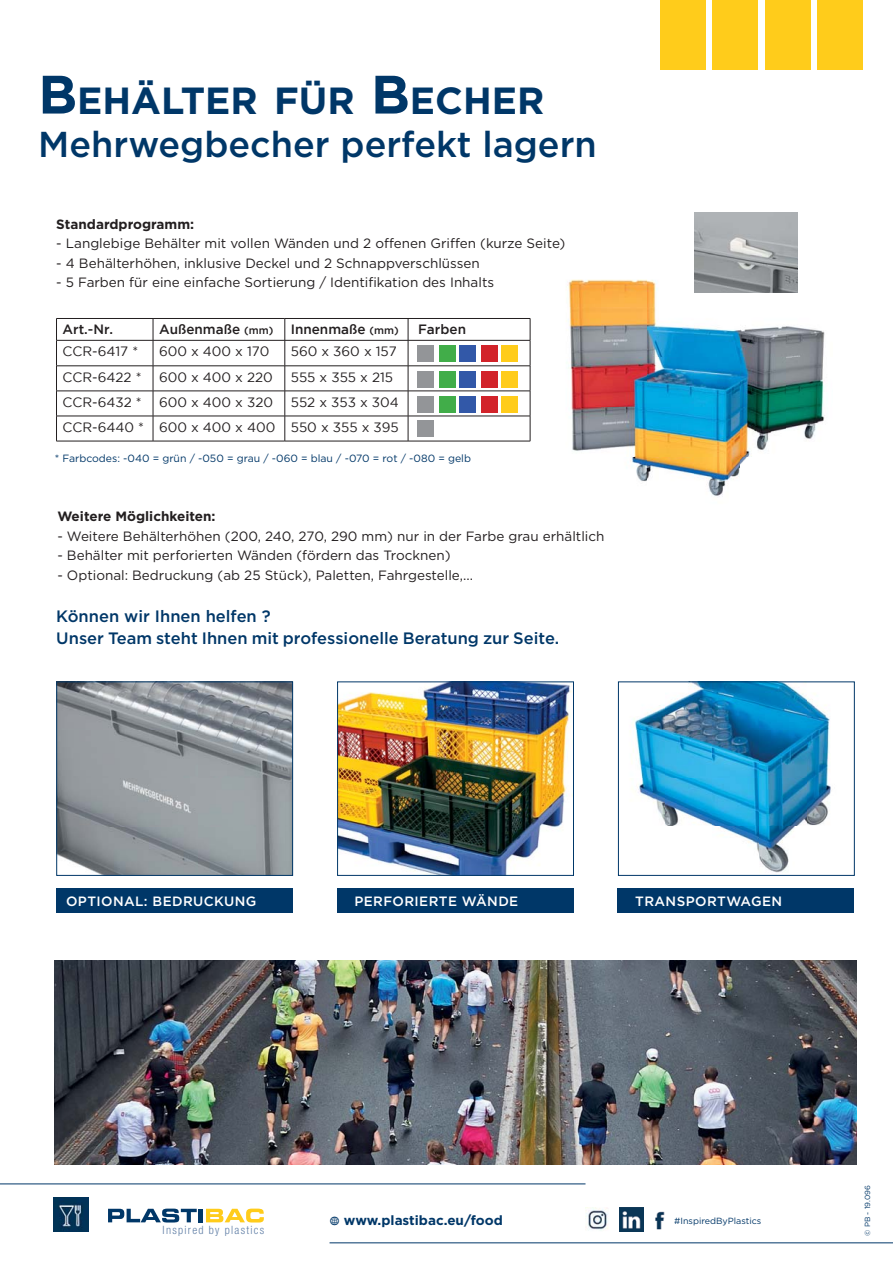
<style>
.page{position:relative;width:893px;height:1263px;background:#fff}
.page>*{position:absolute;margin:0;border:0;box-sizing:border-box;transform-origin:0 0}
.t1{font:700 37.8px "Gotham";color:#003768}
.t2{font:500 36px "Gotham";color:#003768}
.t3{font:500 16.5px/22.5px "Gotham";color:#003768}
.t4{font:13.5px "Gotham";color:#231f20}
.t5{font:13.5px/25px "Gotham";color:#231f20;text-align:right}
.t6{font:500 13.5px "Gotham";letter-spacing:.03em;color:#fff}
.t7{font:500 13.5px "Gotham";color:#231f20}
.t8{font:700 13.5px "Gotham";color:#231f20}
.t9{font:700 13.35px "Gotham";color:#003768}
.t10{font:300 condensed 11.55px "Helvetica Neue LT Std";letter-spacing:.11em;color:#6280a7}
.t11{font:10.5px "Gotham";color:#003768}
.t12{font:8.85px "Gotham";color:#003768}
.t13{font:7.35px "Gotham";color:#003768}
.s1{font-size:54px}
.s2{font-size:10.5px}
.s3{font-family:"Modern Pictograms";font-weight:400}
</style>
<div class="page">
<div style="left:712px;top:0;width:46px;height:70px;background:#ffcc1b"></div>
<div style="left:660px;top:0;width:45px;height:70px;background:#ffcc1b"></div>
<div style="left:765px;top:0;width:45px;height:70px;background:#ffcc1b"></div>
<div style="left:817px;top:0;width:46px;height:70px;background:#ffcc1b"></div>
<hr style="left:0;top:1184px;width:585px;height:1px;background:#003768">
<hr style="left:329px;top:1243px;width:564px;height:1px;background:#003768">
<img style="left:619px;top:1208px;width:46px;height:24px">
<img style="left:585px;top:1208px;width:23px;height:23px">
<svg style="left:108px;top:1209px;width:89px;height:14px"></svg>
<hr style="left:199px;top:1209px;width:4px;height:13px;background:#003768">
<svg style="left:206px;top:1209px;width:58px;height:14px"></svg>
<img style="left:54px;top:961px;width:802px;height:204px">
<div style="left:56px;top:889px;width:237px;height:24px;background:#003768"></div>
<div style="left:337px;top:889px;width:237px;height:24px;background:#003768"></div>
<div style="left:617px;top:889px;width:237px;height:24px;background:#003768"></div>
<img style="left:59px;top:684px;width:232px;height:190px">
<div style="left:57px;top:682px;width:236px;height:194px;border:1px solid #003768"></div>
<img style="left:339px;top:684px;width:233px;height:190px">
<div style="left:337px;top:682px;width:237px;height:194px;border:1px solid #003768"></div>
<img style="left:630px;top:684px;width:201px;height:189px">
<div style="left:618px;top:682px;width:236px;height:194px;border:1px solid #003768"></div>
<img style="left:54px;top:1197px;width:34px;height:35px">
<hr style="left:56px;top:441px;width:97px;height:1px;background:#231f20">
<hr style="left:285px;top:441px;width:245px;height:1px;background:#231f20">
<hr style="left:56px;top:318px;width:97px;height:1px;background:#231f20">
<hr style="left:285px;top:318px;width:245px;height:1px;background:#231f20">
<hr style="left:56px;top:340px;width:474px;height:1px;background:#231f20">
<hr style="left:56px;top:416px;width:474px;height:1px;background:#231f20">
<hr style="left:56px;top:366px;width:97px;height:1px;background:#231f20">
<svg style="left:56px;top:319px;width:1px;height:122px"></svg>
<hr style="left:153px;top:366px;width:377px;height:1px;background:#231f20">
<svg style="left:530px;top:319px;width:1px;height:122px"></svg>
<hr style="left:56px;top:391px;width:474px;height:1px;background:#231f20">
<hr style="left:153px;top:318px;width:132px;height:1px;background:#231f20">
<svg style="left:153px;top:319px;width:1px;height:122px"></svg>
<svg style="left:285px;top:319px;width:1px;height:122px"></svg>
<svg style="left:408px;top:319px;width:1px;height:122px"></svg>
<hr style="left:153px;top:441px;width:132px;height:1px;background:#231f20">
<img style="left:568px;top:257px;width:257px;height:239px">
<img style="left:694px;top:213px;width:103px;height:79px">
<div style="left:417px;top:421px;width:17px;height:16px;background:#939598"></div>
<div style="left:502px;top:345px;width:16px;height:16px;background:#ffcc1b"></div>
<div style="left:439px;top:345px;width:16px;height:16px;background:#41ad49"></div>
<div style="left:481px;top:345px;width:16px;height:16px;background:#d2232a"></div>
<div style="left:417px;top:345px;width:17px;height:16px;background:#939598"></div>
<div style="left:460px;top:345px;width:16px;height:16px;background:#3258a8"></div>
<div style="left:502px;top:371px;width:16px;height:17px;background:#ffcc1b"></div>
<div style="left:439px;top:371px;width:16px;height:17px;background:#41ad49"></div>
<div style="left:481px;top:371px;width:16px;height:17px;background:#d2232a"></div>
<div style="left:417px;top:371px;width:17px;height:17px;background:#939598"></div>
<div style="left:460px;top:371px;width:16px;height:17px;background:#3258a8"></div>
<div style="left:502px;top:396px;width:16px;height:16px;background:#ffcc1b"></div>
<div style="left:439px;top:396px;width:16px;height:16px;background:#41ad49"></div>
<div style="left:481px;top:396px;width:16px;height:16px;background:#d2232a"></div>
<div style="left:417px;top:396px;width:17px;height:16px;background:#939598"></div>
<div style="left:460px;top:396px;width:16px;height:16px;background:#3258a8"></div>
<h1 class="t1" style="left:38px;top:83px;width:508px"><span class="s1">B</span>EHÄLTER FÜR <span class="s1">B</span>ECHER</h1>
<h2 class="t2" style="left:38px;top:131px;width:560px">Mehrwegbecher perfekt lagern</h2>
<p class="t8" style="left:56px;top:219px;width:139px">Standardprogramm:</p>
<p class="t4" style="left:56px;top:239px;width:511px">- Langlebige Behälter mit vollen Wänden und 2 offenen Griffen (kurze Seite)</p>
<p class="t4" style="left:56px;top:258px;width:425px">- 4 Behälterhöhen, inklusive Deckel und 2 Schnappverschlüssen</p>
<p class="t4" style="left:56px;top:278px;width:439px">- 5 Farben für eine einfache Sortierung / Identifikation des Inhalts</p>
<p class="t7" style="left:62px;top:324px;width:52px">Art.-Nr.</p>
<p class="t7" style="left:159px;top:324px;width:116px">Außenmaße <span class="s2">(mm)</span></p>
<p class="t7" style="left:291px;top:324px;width:110px">Innenmaße <span class="s2">(mm)</span></p>
<p class="t7" style="left:418px;top:324px;width:49px">Farben</p>
<p class="t5" style="left:63px;top:340px;width:77px">CCR-6417 *</p>
<p class="t5" style="left:159px;top:340px;width:112px">600 x 400 x 170</p>
<p class="t5" style="left:291px;top:340px;width:108px">560 x 360 x 157</p>
<p class="t5" style="left:63px;top:365px;width:80px">CCR-6422 *</p>
<p class="t5" style="left:159px;top:365px;width:115px">600 x 400 x 220</p>
<p class="t5" style="left:291px;top:365px;width:104px">555 x 355 x 215</p>
<p class="t5" style="left:63px;top:390px;width:81px">CCR-6432 *</p>
<p class="t5" style="left:159px;top:390px;width:116px">600 x 400 x 320</p>
<p class="t5" style="left:63px;top:390px;width:338px">552 x 353 x 304<br>CCR-6440 * 600 x 400 x 400 550 x 355 x 395</p>
<p class="t11" style="left:55px;top:455px;width:418px">* Farbcodes: -040 = grün / -050 = grau / -060 = blau / -070 = rot / -080 = gelb</p>
<p class="t8" style="left:57px;top:511px;width:160px">Weitere Möglichkeiten:</p>
<p class="t4" style="left:57px;top:531px;width:548px">- Weitere Behälterhöhen (200, 240, 270, 290 mm) nur in der Farbe grau erhältlich</p>
<p class="t4" style="left:57px;top:550px;width:395px">- Behälter mit perforierten Wänden (fördern das Trocknen)</p>
<p class="t4" style="left:57px;top:570px;width:417px">- Optional: Bedruckung (ab 25 Stück), Paletten, Fahrgestelle,...</p>
<p class="t3" style="left:56px;top:606px;width:504px">Können wir Ihnen helfen ?<br>Unser Team steht Ihnen mit professionelle Beratung zur Seite.</p>
<p class="t6" style="left:66px;top:896px;width:192px">OPTIONAL: BEDRUCKUNG</p>
<p class="t6" style="left:354px;top:896px;width:165px">PERFORIERTE WÄNDE</p>
<p class="t6" style="left:635px;top:896px;width:148px">TRANSPORTWAGEN</p>
<p class="t10" style="left:163px;top:1223px;width:103px">Inspired by plastics</p>
<p class="t9" style="left:329px;top:1216px;width:175px"><span class="s3">w</span> www.plastibac.eu/food</p>
<p class="t12" style="left:674px;top:1217px;width:89px">#InspiredByPlastics</p>
<p class="t13" style="left:865px;top:1236px;width:52px;rotate:-90deg">© PB - 19.096</p>
</div>
